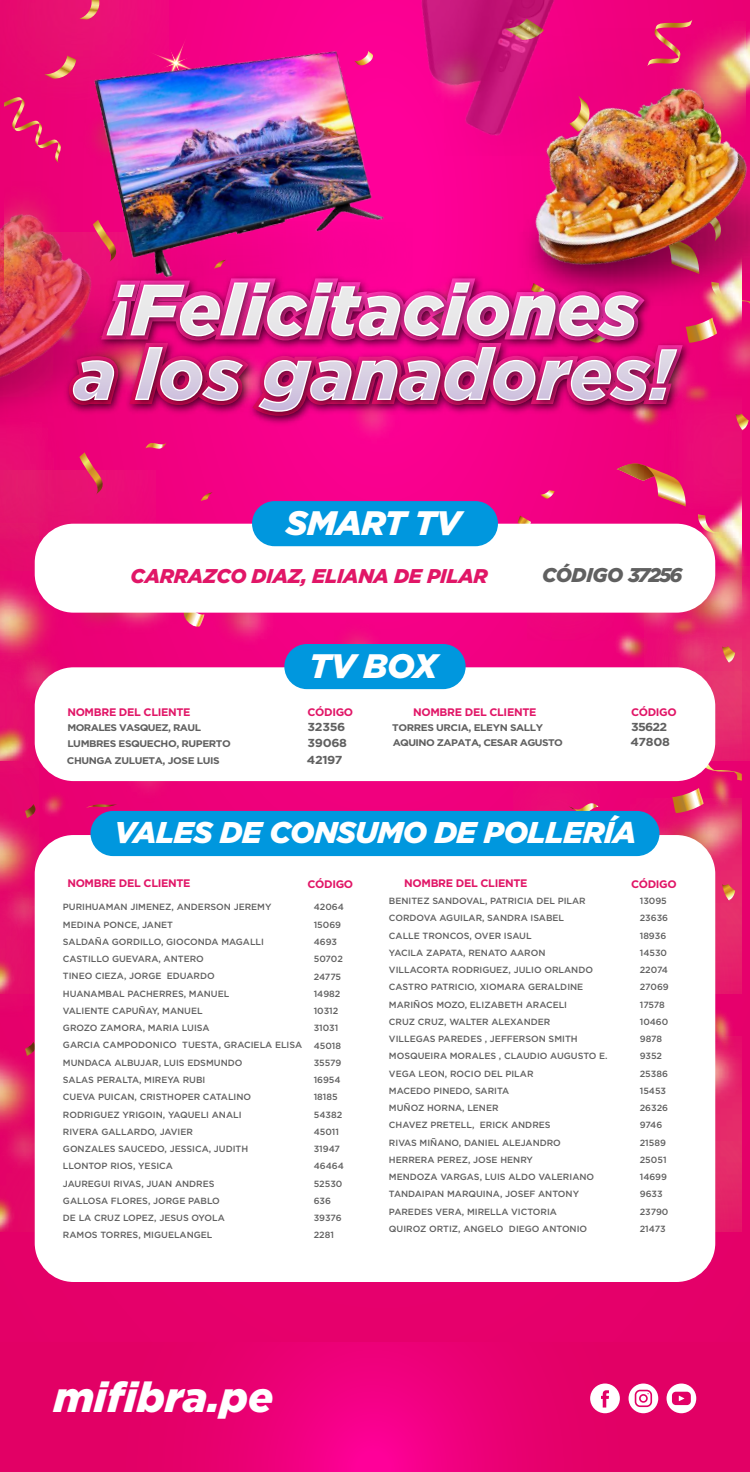
<style>
.page{position:relative;width:750px;height:1472px;background:#e40069}
.page>*{position:absolute;margin:0;border:0;box-sizing:border-box;transform-origin:0 0}
.t1{font:italic 900 72.45px/64.6px "Gotham";color:#fff;text-align:center}
.t2{font:italic 900 41.92px "Gotham";color:#fff}
.t3{font:italic 900 33.9px "Gotham";letter-spacing:-.02em;color:#fff}
.t4{font:italic 900 30px "Gotham";letter-spacing:-.02em;color:#fff}
.t5{font:italic 900 19.88px "Gotham";letter-spacing:-.015em;color:#e11667}
.t6{font:italic 900 19.88px "Gotham";letter-spacing:-.035em;color:#606060}
.t7{font:700 11.55px/16px "Gotham";letter-spacing:-.035em;color:#606060;scale:1.07 1}
.t8{font:700 10.95px "Gotham";letter-spacing:-.03em;color:#e11667}
.t9{font:700 9.6px/16px "Gotham";letter-spacing:-.04em;color:#606060;scale:1.07 1}
.t10{font:500 9px/17.2px "Gotham";color:#606060}
</style>
<div class="page">
<img style="left:0;top:430px;width:742px;height:72px">
<svg style="left:616px;top:463px;width:70px;height:39px"></svg>
<div style="left:679px;top:470px;width:63px;height:32px;background:#ea0b75"></div>
<img style="left:0;top:470px;width:155px;height:32px">
<img style="left:0;top:502px;width:742px;height:729px">
<div style="left:35px;top:835px;width:680px;height:447px;background:#fff;border-radius:39px"></div>
<div style="left:91px;top:811px;width:568px;height:45px;background:#0097de;border-radius:23px"></div>
<div style="left:35px;top:667px;width:680px;height:114px;background:#fff;border-radius:39px"></div>
<img style="left:0;top:225px;width:64px;height:209px">
<div style="left:284px;top:644px;width:182px;height:45px;background:#0097de;border-radius:23px"></div>
<img style="left:64px;top:430px;width:626px;height:7px">
<img style="left:4px;top:0;width:746px;height:430px">
<div style="left:35px;top:524px;width:680px;height:89px;background:#fff;border-radius:39px"></div>
<div style="left:252px;top:501px;width:246px;height:45px;background:#0097de;border-radius:23px"></div>
<svg style="left:247px;top:1342px;width:450px;height:130px"></svg>
<svg style="left:590px;top:1383px;width:30px;height:30px"></svg>
<svg style="left:629px;top:1383px;width:29px;height:30px"></svg>
<svg style="left:667px;top:1383px;width:29px;height:30px"></svg>
<h1 class="t1" style="left:73px;top:276px;width:601px">¡Felicitaciones<br>a los ganadores!</h1>
<h3 class="t3" style="left:286px;top:503px;width:177px">SMART TV</h3>
<h3 class="t5" style="left:131px;top:564px;width:359px">CARRAZCO DIAZ, ELIANA DE PILAR</h3>
<h3 class="t6" style="left:542px;top:563px;width:142px">CÓDIGO 37256</h3>
<h3 class="t3" style="left:309px;top:646px;width:130px">TV BOX</h3>
<p class="t8" style="left:67px;top:704px;width:125px">NOMBRE DEL CLIENTE</p>
<p class="t8" style="left:308px;top:705px;width:47px">CÓDIGO</p>
<p class="t8" style="left:413px;top:704px;width:125px">NOMBRE DEL CLIENTE</p>
<p class="t8" style="left:631px;top:705px;width:47px">CÓDIGO</p>
<p class="t9" style="left:67px;top:720px;width:154px">MORALES VASQUEZ, RAUL<br>LUMBRES ESQUECHO, RUPERTO</p>
<p class="t7" style="left:308px;top:719px;width:38px">32356<br>39068</p>
<p class="t9" style="left:67px;top:753px;width:144px">CHUNGA ZULUETA, JOSE LUIS</p>
<p class="t7" style="left:307px;top:752px;width:35px">42197</p>
<p class="t9" style="left:392px;top:720px;width:143px">TORRES URCIA, ELEYN SALLY</p>
<p class="t9" style="left:393px;top:735px;width:161px">AQUINO ZAPATA, CESAR AGUSTO</p>
<p class="t7" style="left:631px;top:719px;width:35px">35622</p>
<p class="t7" style="left:630px;top:734px;width:38px">47808</p>
<h3 class="t4" style="left:114px;top:815px;width:524px">VALES DE CONSUMO DE POLLERÍA</h3>
<p class="t8" style="left:67px;top:876px;width:125px">NOMBRE DEL CLIENTE</p>
<p class="t8" style="left:308px;top:876px;width:47px">CÓDIGO</p>
<p class="t8" style="left:404px;top:876px;width:125px">NOMBRE DEL CLIENTE</p>
<p class="t8" style="left:631px;top:876px;width:47px">CÓDIGO</p>
<p class="t10" style="left:63px;top:898px;width:241px">PURIHUAMAN JIMENEZ, ANDERSON JEREMY<br>MEDINA PONCE, JANET<br>SALDAÑA GORDILLO, GIOCONDA MAGALLI<br>CASTILLO GUEVARA, ANTERO<br>TINEO CIEZA, JORGE EDUARDO<br>HUANAMBAL PACHERRES, MANUEL<br>VALIENTE CAPUÑAY, MANUEL<br>GROZO ZAMORA, MARIA LUISA<br>GARCIA CAMPODONICO TUESTA, GRACIELA ELISA<br>MUNDACA ALBUJAR, LUIS EDSMUNDO<br>SALAS PERALTA, MIREYA RUBI<br>CUEVA PUICAN, CRISTHOPER CATALINO<br>RODRIGUEZ YRIGOIN, YAQUELI ANALI<br>RIVERA GALLARDO, JAVIER<br>GONZALES SAUCEDO, JESSICA, JUDITH<br>LLONTOP RIOS, YESICA<br>JAUREGUI RIVAS, JUAN ANDRES<br>GALLOSA FLORES, JORGE PABLO<br>DE LA CRUZ LOPEZ, JESUS OYOLA<br>RAMOS TORRES, MIGUELANGEL</p>
<p class="t10" style="left:314px;top:898px;width:32px">42064<br>15069<br>4693<br>50702<br>24775<br>14982<br>10312<br>31031<br>45018<br>35579<br>16954<br>18185<br>54382<br>45011<br>31947<br>46464<br>52530<br>636<br>39376<br>2281</p>
<p class="t10" style="left:389px;top:892px;width:220px">BENITEZ SANDOVAL, PATRICIA DEL PILAR<br>CORDOVA AGUILAR, SANDRA ISABEL<br>CALLE TRONCOS, OVER ISAUL<br>YACILA ZAPATA, RENATO AARON<br>VILLACORTA RODRIGUEZ, JULIO ORLANDO<br>CASTRO PATRICIO, XIOMARA GERALDINE<br>MARIÑOS MOZO, ELIZABETH ARACELI<br>CRUZ CRUZ, WALTER ALEXANDER<br>VILLEGAS PAREDES , JEFFERSON SMITH<br>MOSQUEIRA MORALES , CLAUDIO AUGUSTO E.<br>VEGA LEON, ROCIO DEL PILAR<br>MACEDO PINEDO, SARITA<br>MUÑOZ HORNA, LENER<br>CHAVEZ PRETELL, ERICK ANDRES<br>RIVAS MIÑANO, DANIEL ALEJANDRO<br>HERRERA PEREZ, JOSE HENRY<br>MENDOZA VARGAS, LUIS ALDO VALERIANO<br>TANDAIPAN MARQUINA, JOSEF ANTONY<br>PAREDES VERA, MIRELLA VICTORIA<br>QUIROZ ORTIZ, ANGELO DIEGO ANTONIO</p>
<p class="t10" style="left:640px;top:892px;width:30px">13095<br>23636<br>18936<br>14530<br>22074<br>27069<br>17578<br>10460<br>9878<br>9352<br>25386<br>15453<br>26326<br>9746<br>21589<br>25051<br>14699<br>9633<br>23790<br>21473</p>
<h2 class="t2" style="left:54px;top:1373px;width:221px">mifibra.pe</h2>
</div>
